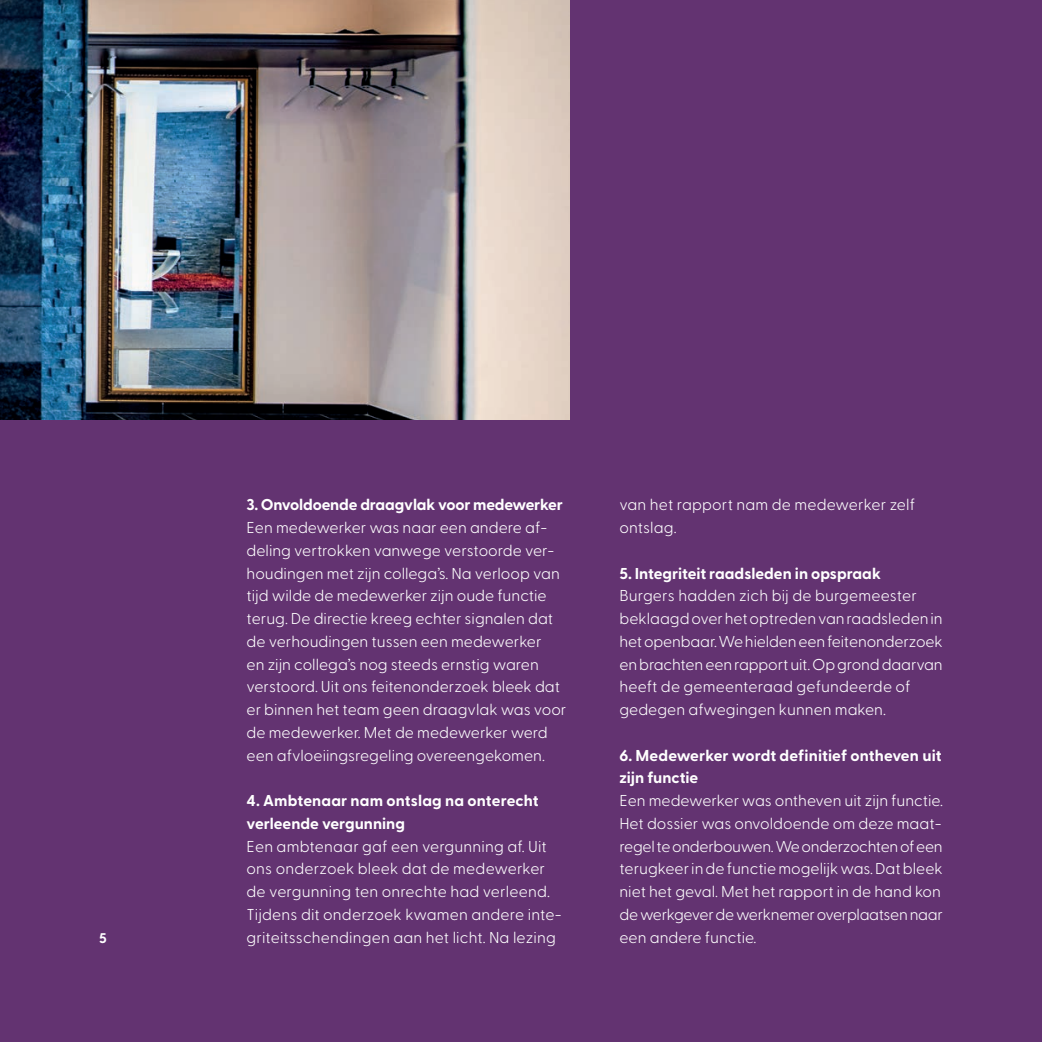
<style>
.page{position:relative;width:1042px;height:1042px;background:#633371}
.page>*{position:absolute;margin:0;border:0;box-sizing:border-box;transform-origin:0 0}
.t1{font:300 15.75px/22.8px "Greycliff CF";color:#fff}
.t2{font:700 15.75px/22.8px "Greycliff CF";color:#fff}
.t3{font:700 14px "Greycliff CF";color:#fff}
</style>
<div class="page">
<img style="left:0;top:0;width:570px;height:419px">
<p class="t3" style="left:99px;top:929px;width:9px">5</p>
<p class="t2" style="left:246px;top:494px;width:318px">3. Onvoldoende draagvlak voor medewerker</p>
<p class="t1" style="left:246px;top:516px;width:321px">Een medewerker was naar een andere af&shy;deling vertrokken vanwege verstoorde ver&shy;houdingen met zijn collega’s. Na verloop van tijd wilde de medewerker zijn oude functie terug. De directie kreeg echter signalen dat de verhoudingen tussen een medewerker<br>en zijn collega’s nog steeds ernstig waren verstoord. Uit ons feitenonderzoek bleek dat er binnen het team geen draagvlak was voor de medewerker. Met de medewerker werd een afvloeiingsregeling overeengekomen.</p>
<p class="t2" style="left:246px;top:789px;width:294px">4. Ambtenaar nam ontslag na onterecht verleende vergunning</p>
<p class="t1" style="left:246px;top:835px;width:316px">Een ambtenaar gaf een vergunning af. Uit ons onderzoek bleek dat de medewerker de vergunning ten onrechte had verleend.<br>Tijdens dit onderzoek kwamen andere inte&shy;griteitsschendingen aan het licht. Na lezing</p>
<p class="t1" style="left:619px;top:493px;width:297px">van het rapport nam de medewerker zelf ontslag.</p>
<p class="t2" style="left:619px;top:562px;width:263px">5. Integriteit raadsleden in opspraak</p>
<p class="t1" style="left:619px;top:584px;width:325px">Burgers hadden zich bij de burgemeester beklaagd over het optreden van raadsleden in het openbaar. We hielden een feitenonderzoek en brachten een rapport uit. Op grond daarvan heeft de gemeenteraad gefundeerde of gedegen afwegingen kunnen maken.</p>
<p class="t2" style="left:619px;top:744px;width:324px">6. Medewerker wordt definitief ontheven uit zijn functie</p>
<p class="t1" style="left:619px;top:789px;width:325px">Een medewerker was ontheven uit zijn functie.<br>Het dossier was onvoldoende om deze maat&shy;regel te onderbouwen. We onderzochten of een terugkeer in de functie mogelijk was. Dat bleek niet het geval. Met het rapport in de hand kon de werkgever de werknemer overplaatsen naar een andere functie.</p>
</div>
